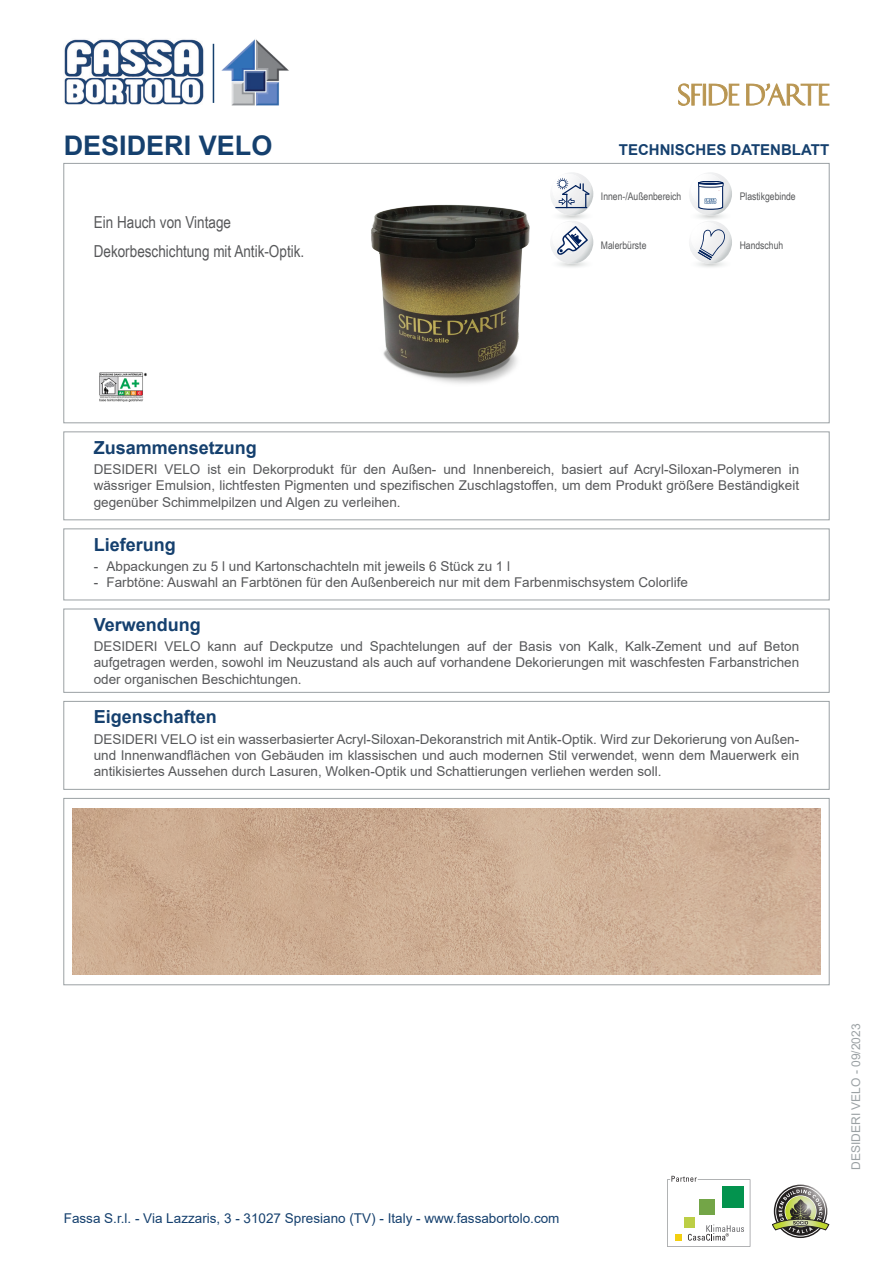
<style>
.page{position:relative;width:893px;height:1263px;background:#fff}
.page>*{position:absolute;margin:0;border:0;box-sizing:border-box;transform-origin:0 0}
.Sottotitolo{font:700 27px "Arial";color:#15406e}
.Titolo{font:700 18px "Arial";color:#15406e}
.Descrizione{font:16.5px "Arial Narrow";color:#57585a}
.Scheda_Tecnica{font:700 15px "Arial";color:#15406e}
.Caratteristiche{font:13.5px/16.2px "Arial";color:#57585a;text-align:justify}
.Composizione{font:13.5px/16.2px "Arial";color:#57585a;text-align:justify}
.Impiego{font:13.5px/16.2px "Arial";color:#57585a;text-align:justify}
.t1{font:13.5px "Arial";color:#15406e}
.t2{font:12px "Arial";color:#9ba1a4}
.Frase{font:10.5px "Arial Narrow";color:#57585a}
</style>
<div class="page">
<div style="left:64px;top:163px;width:765px;height:260px;border:1px solid #9ba1a4"></div>
<img style="left:99px;top:372px;width:48px;height:30px">
<img style="left:371px;top:204px;width:159px;height:180px">
<svg style="left:551px;top:172px;width:42px;height:43px"></svg>
<hr style="left:555px;top:207px;width:32px;height:1px;background:#00205b">
<svg style="left:551px;top:221px;width:42px;height:43px"></svg>
<svg style="left:689px;top:172px;width:43px;height:43px"></svg>
<svg style="left:689px;top:221px;width:43px;height:43px"></svg>
<div style="left:64px;top:432px;width:765px;height:88px;border:1px solid #9ba1a4"></div>
<div style="left:64px;top:529px;width:765px;height:71px;border:1px solid #9ba1a4"></div>
<div style="left:64px;top:609px;width:765px;height:83px;border:1px solid #9ba1a4"></div>
<div style="left:64px;top:701px;width:765px;height:88px;border:1px solid #9ba1a4"></div>
<div style="left:64px;top:798px;width:765px;height:187px;border:1px solid #9ba1a4"></div>
<img style="left:72px;top:808px;width:748px;height:166px">
<svg style="left:667px;top:1176px;width:83px;height:71px"></svg>
<svg style="left:772px;top:1186px;width:57px;height:50px"></svg>
<img style="left:64px;top:39px;width:140px;height:66px">
<hr style="left:213px;top:44px;width:1px;height:59px;background:#15406e">
<img style="left:221px;top:39px;width:68px;height:67px">
<svg style="left:678px;top:83px;width:24px;height:23px"></svg>
<hr style="left:703px;top:84px;width:3px;height:21px;background:#b99652">
<svg style="left:709px;top:84px;width:30px;height:22px"></svg>
<svg style="left:746px;top:83px;width:83px;height:23px"></svg>
<p class="Sottotitolo" style="left:64px;top:126px;width:210px">DESIDERI VELO</p>
<p class="Scheda_Tecnica" style="left:619px;top:139px;width:212px">TECHNISCHES DATENBLATT</p>
<p class="Descrizione" style="left:94px;top:210px;width:139px">Ein Hauch von Vintage</p>
<p class="Descrizione" style="left:94px;top:239px;width:212px">Dekorbeschichtung mit Antik-Optik.</p>
<p class="Frase" style="left:601px;top:189px;width:82px">Innen-/Außenbereich</p>
<p class="Frase" style="left:601px;top:237px;width:47px">Malerbürste</p>
<p class="Frase" style="left:740px;top:189px;width:57px">Plastikgebinde</p>
<p class="Frase" style="left:740px;top:237px;width:45px">Handschuh</p>
<p class="Titolo" style="left:94px;top:435px;width:165px">Zusammensetzung</p>
<p class="Composizione" style="left:94px;top:461px;width:707px">DESIDERI VELO ist ein Dekorprodukt für den Außen- und Innenbereich, basiert auf Acryl-Siloxan-Polymeren in wässriger Emulsion, lichtfesten Pigmenten und spezifischen Zuschlagstoffen, um dem Produkt größere Beständigkeit gegenüber Schimmelpilzen und Algen zu verleihen.</p>
<p class="Titolo" style="left:94px;top:532px;width:84px">Lieferung</p>
<p class="Caratteristiche" style="left:94px;top:558px;width:418px">- Abpackungen zu 5 l und Kartonschachteln mit jeweils 6 Stück zu 1 l</p>
<p class="Caratteristiche" style="left:94px;top:574px;width:596px">- Farbtöne: Auswahl an Farbtönen für den Außenbereich nur mit dem Farbenmischsystem Colorlife</p>
<p class="Titolo" style="left:94px;top:612px;width:109px">Verwendung</p>
<p class="Impiego" style="left:94px;top:638px;width:707px">DESIDERI VELO kann auf Deckputze und Spachtelungen auf der Basis von Kalk, Kalk-Zement und auf Beton aufgetragen werden, sowohl im Neuzustand als auch auf vorhandene Dekorierungen mit waschfesten Farbanstrichen oder organischen Beschichtungen.</p>
<p class="Titolo" style="left:94px;top:704px;width:125px">Eigenschaften</p>
<p class="Caratteristiche" style="left:94px;top:731px;width:707px">DESIDERI VELO ist ein wasserbasierter Acryl-Siloxan-Dekoranstrich mit Antik-Optik. Wird zur Dekorierung von Außen&shy;und Innenwandflächen von Gebäuden im klassischen und auch modernen Stil verwendet, wenn dem Mauerwerk ein antikisiertes Aussehen durch Lasuren, Wolken-Optik und Schattierungen verliehen werden soll.</p>
<p class="t1" style="left:64px;top:1208px;width:497px">Fassa S.r.l. - Via Lazzaris, 3 - 31027 Spresiano (TV) - Italy - www.fassabortolo.com</p>
<p class="t2" style="left:848px;top:1170px;width:148px;rotate:-90deg">DESIDERI VELO - 09/2023</p>
</div>
